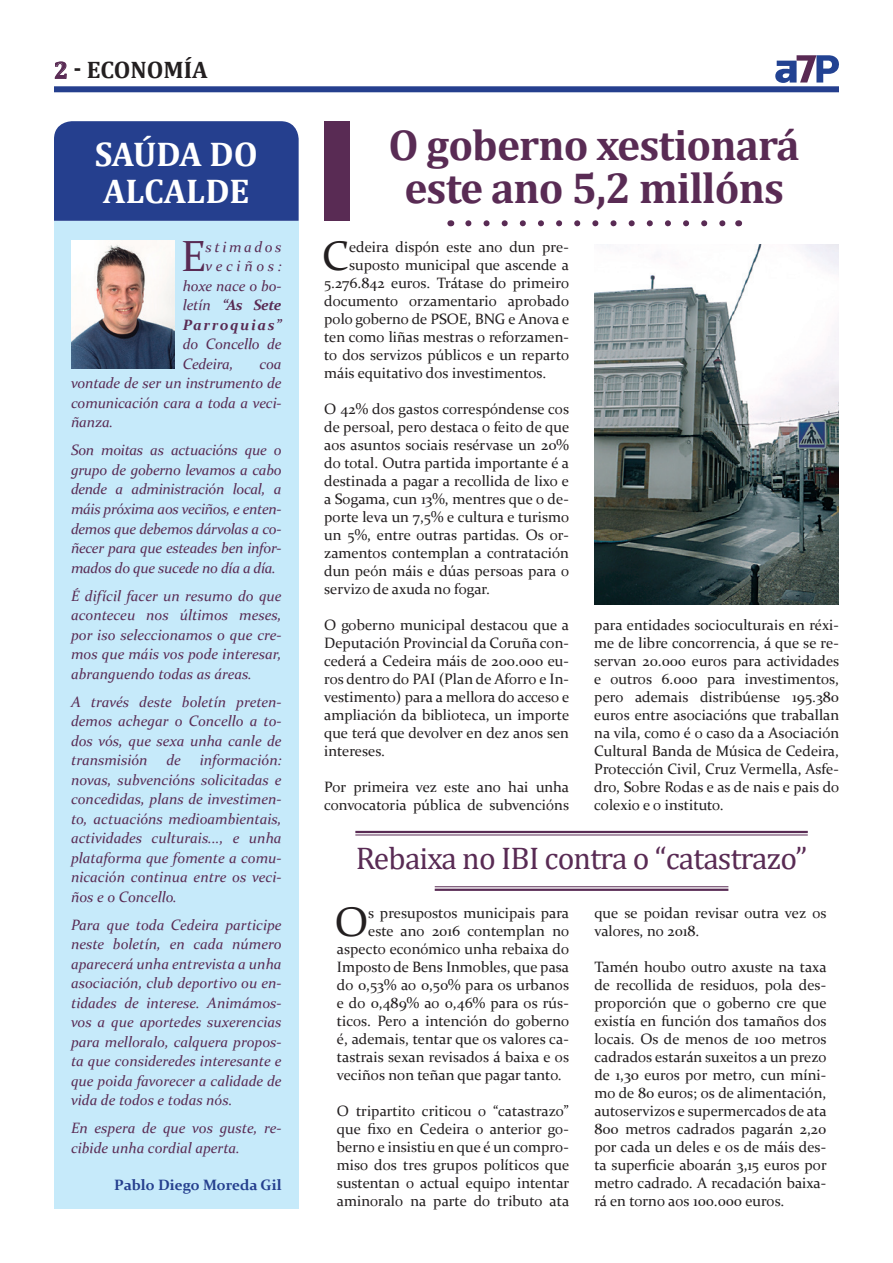
<style>
.page{position:relative;width:893px;height:1263px;background:#fff}
.page>*{position:absolute;margin:0;border:0;box-sizing:border-box;transform-origin:0 0}
.t1{font:700 43.5px/43.5px "Cambria";letter-spacing:-.02em;color:#592b54;text-align:center}
.t2{font:43.5px "Constantia";color:#592b54}
.t3{font:41.4px "Constantia";color:#231f20}
.t4{font:700 34.5px/37.5px "Cambria";color:#fff}
.t5{font:31.5px "Cambria";letter-spacing:-.025em;color:#592b54}
.t6{font:700 24px "Cambria";color:#231f20}
.t7{font:15px/18px "Constantia";color:#231f20;text-align:justify}
.t8{font:italic 15px/19.5px "Constantia";color:#592b54;text-align:justify}
.t9{font:italic 15px/19.5px "Constantia";letter-spacing:.17em;color:#592b54;text-align:right}
.t10{font:700 15px "Constantia";color:#253f8e}
.s1{color:#592b54}
.s2{font-weight:700}
</style>
<div class="page">
<svg style="left:775px;top:55px;width:64px;height:28px"></svg>
<div style="left:54px;top:86px;width:785px;height:6px;background:#253f8e"></div>
<svg style="left:55px;top:61px;width:12px;height:18px"></svg>
<div style="left:54px;top:221px;width:245px;height:987px;background:#c6eafa"></div>
<div style="left:324px;top:121px;width:26px;height:100px;background:#592b54"></div>
<svg style="left:468px;top:220px;width:258px;height:6px"></svg>
<div style="left:54px;top:121px;width:245px;height:100px;background:#253f8e"></div>
<img style="left:71px;top:241px;width:103px;height:128px">
<hr style="left:355px;top:831px;width:453px;height:2px;background:#592b54">
<hr style="left:355px;top:835px;width:453px;height:1px;background:#592b54">
<hr style="left:435px;top:886px;width:293px;height:1px;background:#592b54">
<hr style="left:435px;top:889px;width:293px;height:2px;background:#592b54">
<img style="left:594px;top:245px;width:245px;height:360px">
<h3 class="t6" style="left:54px;top:53px;width:155px"><span class="s1">2</span> - ECONOMÍA</h3>
<h3 class="t4" style="left:95px;top:134px;width:165px">SAÚDA DO<br>ALCALDE</h3>
<p class="t9" style="left:183px;top:236px;width:100px">stimados veciños: hoxe nace o bo&shy;letín <span class="s2">“As Sete<br>Parroquias”</span></p>
<p class="t8" style="left:183px;top:334px;width:100px">do Concello de<br>Cedeira,</p>
<h1 class="t2" style="left:181px;top:227px;width:27px">E</h1>
<p class="t8" style="left:71px;top:353px;width:212px;text-indent:189px">coa vontade de ser un instrumento de comunicación cara a toda a veci&shy;ñanza.</p>
<p class="t8" style="left:71px;top:440px;width:212px">Son moitas as actuacións que o grupo de goberno levamos a cabo dende a administración local, a máis próxima aos veciños, e enten&shy;demos que debemos dárvolas a co&shy;ñecer para que esteades ben infor&shy;mados do que sucede no día a día.</p>
<p class="t8" style="left:71px;top:585px;width:212px">É difícil facer un resumo do que aconteceu nos últimos meses, por iso seleccionamos o que cre&shy;mos que máis vos pode interesar, abranguendo todas as áreas.</p>
<p class="t8" style="left:71px;top:691px;width:212px">A través deste boletín preten&shy;demos achegar o Concello a to&shy;dos vós, que sexa unha canle de transmisión</p>
<p class="t8" style="left:166px;top:749px;width:16px">de</p>
<p class="t8" style="left:71px;top:749px;width:212px;text-indent:129px">información: novas, subvencións solicitadas e concedidas, plans de investimen&shy;to, actuacións medioambientais, actividades culturais..., e unha plataforma que fomente a comu&shy;nicación continua entre os veci&shy;ños e o Concello.</p>
<p class="t8" style="left:71px;top:914px;width:212px">Para que toda Cedeira participe neste boletín, en cada número aparecerá unha entrevista a unha asociación, club deportivo ou en&shy;tidades de interese. Animámos&shy;vos a que aportedes suxerencias para melloralo, calquera propos&shy;ta que consideredes interesante e que poida favorecer a calidade de vida de todos e todas nós.</p>
<p class="t8" style="left:71px;top:1117px;width:212px">En espera de que vos guste, re&shy;cibide unha cordial aperta.</p>
<p class="t10" style="left:114px;top:1174px;width:169px">Pablo Diego Moreda Gil</p>
<h1 class="t1" style="left:389px;top:122px;width:413px">O goberno xestionará este ano 5,2 millóns</h1>
<h2 class="t3" style="left:322px;top:228px;width:28px">C</h2>
<p class="t7" style="left:349px;top:237px;width:221px">edeira dispón este ano dun pre-</p>
<p class="t7" style="left:349px;top:255px;width:222px">suposto municipal que ascende a</p>
<p class="t7" style="left:324px;top:273px;width:246px">5.276.842 euros. Trátase do primeiro</p>
<p class="t7" style="left:324px;top:291px;width:247px">documento orzamentario aprobado</p>
<p class="t7" style="left:324px;top:309px;width:247px">polo goberno de PSOE, BNG e Anova e</p>
<p class="t7" style="left:324px;top:327px;width:246px">ten como liñas mestras o reforzamen-</p>
<p class="t7" style="left:324px;top:345px;width:247px">to dos servizos públicos e un reparto</p>
<p class="t7" style="left:324px;top:363px;width:224px">máis equitativo dos investimentos.</p>
<p class="t7" style="left:324px;top:399px;width:247px">O 42% dos gastos correspóndense cos de persoal, pero destaca o feito de que aos asuntos sociais resérvase un 20% do total. Outra partida importante é a destinada a pagar a recollida de lixo e a Sogama, cun 13%, mentres que o de&shy;porte leva un 7,5% e cultura e turismo un 5%, entre outras partidas. Os or&shy;zamentos contemplan a contratación dun peón máis e dúas persoas para o servizo de axuda no fogar.</p>
<p class="t7" style="left:324px;top:615px;width:247px">O goberno municipal destacou que a Deputación Provincial da Coruña con&shy;cederá a Cedeira máis de 200.000 eu&shy;ros dentro do PAI (Plan de Aforro e In&shy;vestimento) para a mellora do acceso e ampliación da biblioteca, un importe que terá que devolver en dez anos sen intereses.</p>
<p class="t7" style="left:324px;top:777px;width:247px">Por primeira vez este ano hai unha convocatoria pública de subvencións</p>
<p class="t7" style="left:594px;top:615px;width:246px">para entidades socioculturais en réxi&shy;me de libre concorrencia, á que se re&shy;servan 20.000 euros para actividades e outros 6.000 para investimentos, pero ademais distribúense 195.380 euros entre asociacións que traballan na vila, como é o caso da a Asociación Cultural Banda de Música de Cedeira, Protección Civil, Cruz Vermella, Asfe&shy;dro, Sobre Rodas e as de nais e pais do colexio e o instituto.</p>
<h3 class="t5" style="left:356px;top:840px;width:453px">Rebaixa no IBI contra o “catastrazo”</h3>
<h2 class="t3" style="left:335px;top:894px;width:35px">O</h2>
<p class="t7" style="left:368px;top:903px;width:203px">s presupostos municipais para</p>
<p class="t7" style="left:594px;top:903px;width:234px">que se poidan revisar outra vez os valores, no 2018.</p>
<p class="t7" style="left:594px;top:957px;width:234px">Tamén houbo outro axuste na taxa de recollida de residuos, pola des&shy;proporción que o goberno cre que existía en función dos tamaños dos locais. Os de menos de 100 metros cadrados estarán suxeitos a un prezo de 1,30 euros por metro, cun míni&shy;mo de 80 euros; os de alimentación, autoservizos e supermercados de ata 800 metros cadrados pagarán 2,20 por cada un deles e os de máis des&shy;ta superficie aboarán 3,15 euros por metro cadrado. A recadación baixa&shy;rá en torno aos 100.000 euros.</p>
<p class="t7" style="left:368px;top:921px;width:203px">este ano 2016 contemplan no</p>
<p class="t7" style="left:337px;top:939px;width:234px">aspecto económico unha rebaixa do</p>
<p class="t7" style="left:337px;top:957px;width:234px">Imposto de Bens Inmobles, que pasa</p>
<p class="t7" style="left:337px;top:975px;width:234px">do 0,53% ao 0,50% para os urbanos</p>
<p class="t7" style="left:337px;top:993px;width:233px">e do 0,489% ao 0,46% para os rús-</p>
<p class="t7" style="left:337px;top:1011px;width:234px">ticos. Pero a intención do goberno</p>
<p class="t7" style="left:337px;top:1029px;width:233px">é, ademais, tentar que os valores ca-</p>
<p class="t7" style="left:337px;top:1047px;width:234px">tastrais sexan revisados á baixa e os</p>
<p class="t7" style="left:337px;top:1065px;width:226px">veciños non teñan que pagar tanto.</p>
<p class="t7" style="left:337px;top:1101px;width:234px">O tripartito criticou o “catastrazo” que fixo en Cedeira o anterior go&shy;berno e insistiu en que é un compro&shy;miso dos tres grupos políticos que sustentan o actual equipo intentar aminoralo na parte do tributo ata</p>
</div>
